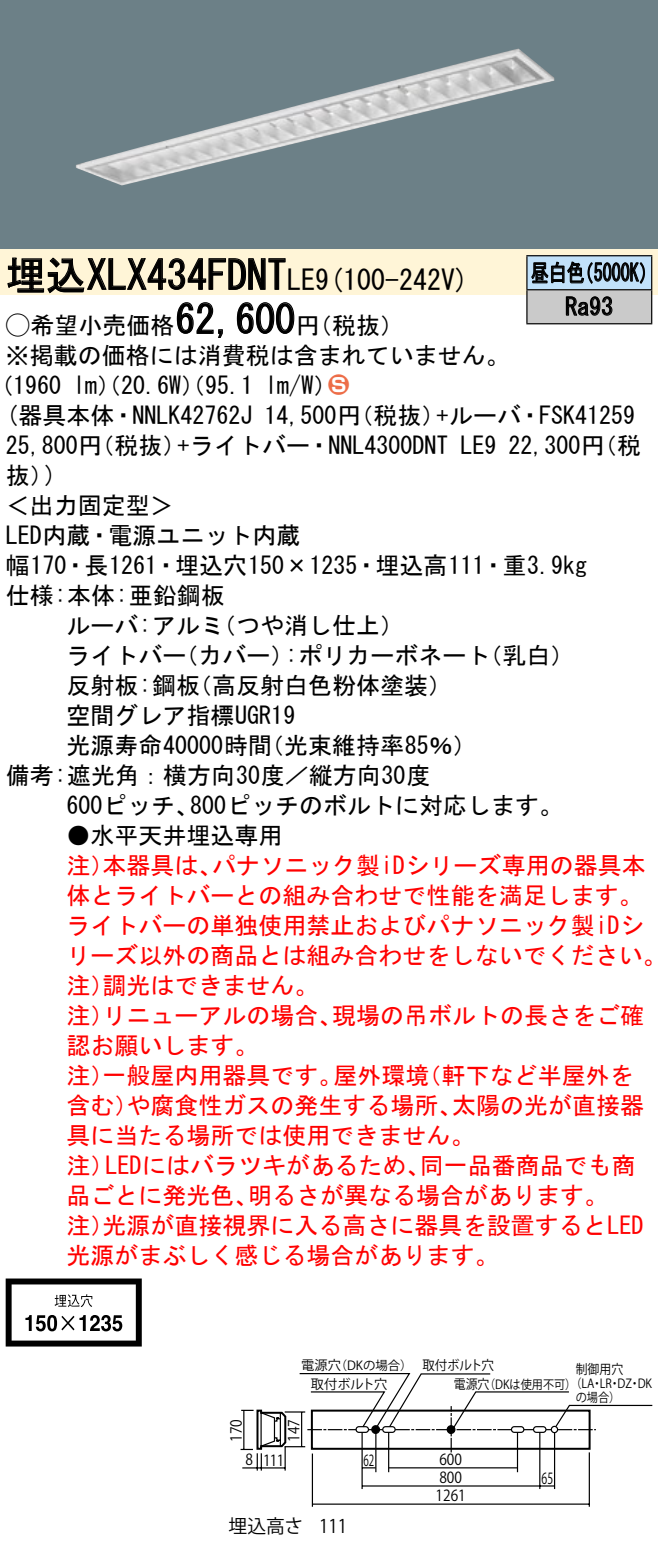
<style>
.page{position:relative;width:658px;height:1551px;background:#fff}
.page>*{position:absolute;margin:0;border:0;box-sizing:border-box;transform-origin:0 0}
.t1{font:40px "MS Gothic";color:#000}
.t2{font:28px "MS Gothic";color:#000}
.t3{font:24px/30.4px "MS Gothic";color:#000}
.t4{font:24px/30px "MS Gothic";color:#f00}
.t5{font:24px/34px "MS Gothic";color:#000;scale:.75 1}
.t6{font:24px "Ford Classification 1";color:#ed6d48}
.t7{font:18.8px "Gothic BBB Pro Medium 90 msp RKSJ H";color:#000}
.t8{font:18.8px "Gothic BBB Pro Medium 90 msp RKSJ H";color:#000;scale:.9 1}
.t9{font:15.2px "Gothic BBB Pro Medium 90 msp RKSJ H";color:#000;scale:.9 1}
.t10{font:15.2px "Gothic BBB Pro Medium 90 msp RKSJ H";color:#000;scale:.65 1}
.t11{font:15.2px "Gothic BBB Pro Medium 90 msp RKSJ H";color:#000;scale:.7 1}
.t12{font:13.2px "Gothic BBB Pro Medium 90 msp RKSJ H";color:#000}
.t13{font:13.2px "Gothic BBB Pro Medium 90 msp RKSJ H";color:#000;scale:.9 1}
.t14{font:13.2px "Gothic BBB Pro Medium 90 msp RKSJ H";color:#000;scale:.95 1}
.t15{font:12.4px/14px "Gothic BBB Pro Medium 90 msp RKSJ H";color:#000;scale:.9 1}
.t16{font:12.4px "Gothic BBB Pro Medium 90 msp RKSJ H";color:#000}
.s1{font-size:28px}
.s2{font-family:"Ford Classification 1"}
.s3{color:#fff}
</style>
<div class="page">
<div style="left:0;top:0;width:658px;height:249px;background:#6c8087"></div>
<img style="left:76px;top:49px;width:478px;height:137px">
<div style="left:0;top:249px;width:658px;height:46px;background:#fff5d7"></div>
<svg style="left:7px;top:257px;width:279px;height:37px"></svg>
<svg style="left:176px;top:302px;width:47px;height:36px"></svg>
<svg style="left:236px;top:302px;width:59px;height:32px"></svg>
<svg style="left:6px;top:1278px;width:136px;height:68px"></svg>
<div style="left:527px;top:256px;width:124px;height:34px;background:#c1e1fa"></div>
<div style="left:527px;top:290px;width:124px;height:34px;background:#cacaca"></div>
<hr style="left:526px;top:255px;width:126px;height:1px;background:#000">
<hr style="left:526px;top:256px;width:1px;height:33px;background:#000">
<hr style="left:651px;top:256px;width:1px;height:33px;background:#000">
<hr style="left:526px;top:289px;width:126px;height:1px;background:#000">
<hr style="left:526px;top:290px;width:1px;height:33px;background:#000">
<hr style="left:651px;top:290px;width:1px;height:33px;background:#000">
<hr style="left:526px;top:323px;width:126px;height:1px;background:#000">
<svg style="left:531px;top:261px;width:114px;height:23px"></svg>
<svg style="left:565px;top:296px;width:47px;height:20px"></svg>
<hr style="left:588px;top:1452px;width:2px;height:55px;background:#000">
<hr style="left:312px;top:1453px;width:1px;height:54px;background:#000">
<hr style="left:362px;top:1485px;width:192px;height:2px;background:#000">
<hr style="left:312px;top:1503px;width:277px;height:2px;background:#000">
<hr style="left:539px;top:1432px;width:1px;height:57px;background:#000">
<hr style="left:361px;top:1432px;width:2px;height:57px;background:#000">
<hr style="left:375px;top:1433px;width:1px;height:39px;background:#000">
<hr style="left:388px;top:1432px;width:1px;height:40px;background:#000">
<hr style="left:517px;top:1432px;width:1px;height:40px;background:#000">
<hr style="left:554px;top:1433px;width:1px;height:56px;background:#000">
<svg style="left:240px;top:1373px;width:412px;height:98px"></svg>
<h1 class="t1" style="left:6px;top:255px;width:311px">埋込XLX434FDNT<span class="s1">LE</span></h1>
<p class="t3" style="left:296px;top:310px;width:109px">（円税抜(</p>
<p class="t2" style="left:315px;top:265px;width:155px">(9 100-242 (V</p>
<h1 class="t1" style="left:175px;top:299px;width:121px">62,600</h1>
<p class="t3" style="left:6px;top:310px;width:505px"><span class="s2">A</span>希望小売価格<br>※掲載の価格には消費税は含まれていません。</p>
<p class="t6" style="left:328px;top:372px;width:22px">2<span class="s3">3</span></p>
<p class="t3" style="left:265px;top:370px;width:73px">l m (W/</p>
<p class="t3" style="left:-11px;top:370px;width:74px">（1960</p>
<p class="t3" style="left:73px;top:370px;width:182px">lm）（20.6 ）（W 95.1</p>
<p class="t5" style="left:565px;top:256px;width:65px;text-indent:-34px">昼白色<br>Ra93</p>
<p class="t5" style="left:575px;top:256px;width:109px">（5000 (K</p>
<p class="t3" style="left:6px;top:400px;width:248px">(器具本体・NNLK42762J</p>
<p class="t3" style="left:436px;top:400px;width:200px">+ルーバ・FSK41259</p>
<p class="t3" style="left:264px;top:400px;width:182px">14,500 （円税抜）</p>
<p class="t3" style="left:177px;top:430px;width:272px">+ライトバー・NNL4300DNT</p>
<p class="t3" style="left:45px;top:430px;width:143px;text-indent:-39px">25,800 （円税抜）(</p>
<p class="t3" style="left:508px;top:430px;width:134px">22,300 （円税</p>
<p class="t3" style="left:460px;top:430px;width:37px">LE9</p>
<p class="t3" style="left:6px;top:460px;width:49px">抜(</p>
<p class="t3" style="left:6px;top:490px;width:170px">＜出力固定型&lt;</p>
<p class="t3" style="left:6px;top:520px;width:296px">LED内蔵・電源ユニット内蔵</p>
<p class="t3" style="left:6px;top:550px;width:583px">幅170・長1261・埋込穴150×1235・埋込高111・重3.9kg</p>
<p class="t3" style="left:6px;top:580px;width:220px">仕様:本体:亜鉛鋼板</p>
<p class="t3" style="left:212px;top:610px;width:193px">（つや消し仕上(</p>
<p class="t3" style="left:66px;top:610px;width:159px">ルーバ:アルミ</p>
<p class="t3" style="left:66px;top:640px;width:122px">ライトバー</p>
<p class="t3" style="left:174px;top:640px;width:121px">（カバー）</p>
<p class="t3" style="left:285px;top:640px;width:206px">:ポリカーボネート</p>
<p class="t3" style="left:478px;top:640px;width:97px">（乳白(</p>
<p class="t3" style="left:188px;top:670px;width:265px">（高反射白色粉体塗装(</p>
<p class="t3" style="left:66px;top:670px;width:135px">反射板:鋼板</p>
<p class="t3" style="left:66px;top:700px;width:230px">空間グレア指標UGR19</p>
<p class="t3" style="left:260px;top:730px;width:218px">（光束維持率85％(</p>
<p class="t3" style="left:66px;top:730px;width:207px">光源寿命40000時間</p>
<p class="t3" style="left:6px;top:760px;width:426px">備考:遮光角：横方向30度／縦方向30度</p>
<p class="t3" style="left:190px;top:790px;width:374px">800ピッチのボルトに対応します。</p>
<p class="t3" style="left:66px;top:790px;width:134px">600ピッチ、</p>
<p class="t3" style="left:66px;top:820px;width:218px">●水平天井埋込専用</p>
<p class="t4" style="left:212px;top:850px;width:435px">パナソニック製iDシリーズ専用の器具本</p>
<p class="t4" style="left:66px;top:850px;width:49px">注）</p>
<p class="t4" style="left:66px;top:880px;width:577px">体とライトバーとの組み合わせで性能を満足します。</p>
<p class="t4" style="left:66px;top:910px;width:579px">ライトバーの単独使用禁止およびパナソニック製iDシ</p>
<p class="t4" style="left:66px;top:940px;width:601px">リーズ以外の商品とは組み合わせをしないでください。</p>
<p class="t4" style="left:102px;top:970px;width:217px">調光はできません。</p>
<p class="t4" style="left:102px;top:850px;width:121px">本器具は、</p>
<p class="t4" style="left:66px;top:970px;width:49px">注）</p>
<p class="t4" style="left:332px;top:1000px;width:314px">現場の吊ボルトの長さをご確</p>
<p class="t4" style="left:66px;top:1000px;width:193px">注）<br>認お願いします。</p>
<p class="t4" style="left:102px;top:1000px;width:241px">リニューアルの場合、</p>
<p class="t4" style="left:102px;top:1060px;width:241px">一般屋内用器具です。</p>
<p class="t4" style="left:333px;top:1060px;width:97px">屋外環境</p>
<p class="t4" style="left:417px;top:1060px;width:217px">（軒下など半屋外を</p>
<p class="t4" style="left:66px;top:1060px;width:49px">注）</p>
<p class="t4" style="left:126px;top:1090px;width:337px">や腐食性ガスの発生する場所、</p>
<p class="t4" style="left:452px;top:1090px;width:194px">太陽の光が直接器</p>
<p class="t4" style="left:66px;top:1090px;width:73px">含む）</p>
<p class="t4" style="left:66px;top:1120px;width:409px">具に当たる場所では使用できません。</p>
<p class="t4" style="left:420px;top:1150px;width:217px">同一品番商品でも商</p>
<p class="t4" style="left:105px;top:1150px;width:326px">LEDにはバラツキがあるため、</p>
<p class="t4" style="left:66px;top:1150px;width:49px">注）</p>
<p class="t4" style="left:102px;top:1180px;width:542px;text-indent:-36px">品ごとに発光色、<br>光源が直接視界に入る高さに器具を設置するとLED</p>
<p class="t4" style="left:248px;top:1180px;width:362px">明るさが異なる場合があります。</p>
<p class="t4" style="left:66px;top:1210px;width:433px">注）<br>光源がまぶしく感じる場合があります。</p>
<p class="t12" style="left:301px;top:1357px;width:41px">電源穴</p>
<p class="t16" style="left:335px;top:1358px;width:79px">（DKの場合）</p>
<p class="t9" style="left:228px;top:1442px;width:27px;rotate:-90deg">170</p>
<p class="t9" style="left:245px;top:1451px;width:10px">8</p>
<p class="t12" style="left:311px;top:1376px;width:78px">取付ボルト穴</p>
<p class="t9" style="left:285px;top:1442px;width:27px;rotate:-90deg">147</p>
<p class="t9" style="left:263px;top:1452px;width:25px">111</p>
<p class="t10" style="left:363px;top:1452px;width:18px">62</p>
<p class="t7" style="left:228px;top:1515px;width:76px">埋込高さ</p>
<p class="t8" style="left:319px;top:1516px;width:33px">111</p>
<p class="t14" style="left:422px;top:1357px;width:77px">取付ボルト穴</p>
<p class="t13" style="left:575px;top:1362px;width:54px">制御用穴</p>
<p class="t15" style="left:575px;top:1377px;width:51px;text-indent:-5px">（<br>の場合(</p>
<p class="t13" style="left:454px;top:1376px;width:41px">電源穴</p>
<p class="t15" style="left:617px;top:1377px;width:18px">DZ</p>
<p class="t15" style="left:637px;top:1377px;width:18px">DK</p>
<p class="t15" style="left:484px;top:1377px;width:143px">（DKは使用不可( LA LR</p>
<p class="t15" style="left:591px;top:1377px;width:14px">・</p>
<p class="t15" style="left:609px;top:1377px;width:14px">・</p>
<p class="t15" style="left:629px;top:1377px;width:14px">・</p>
<p class="t9" style="left:439px;top:1451px;width:27px">600</p>
<p class="t9" style="left:439px;top:1469px;width:27px">800</p>
<p class="t9" style="left:435px;top:1487px;width:35px">1261</p>
<p class="t11" style="left:541px;top:1470px;width:18px">65</p>
</div>
